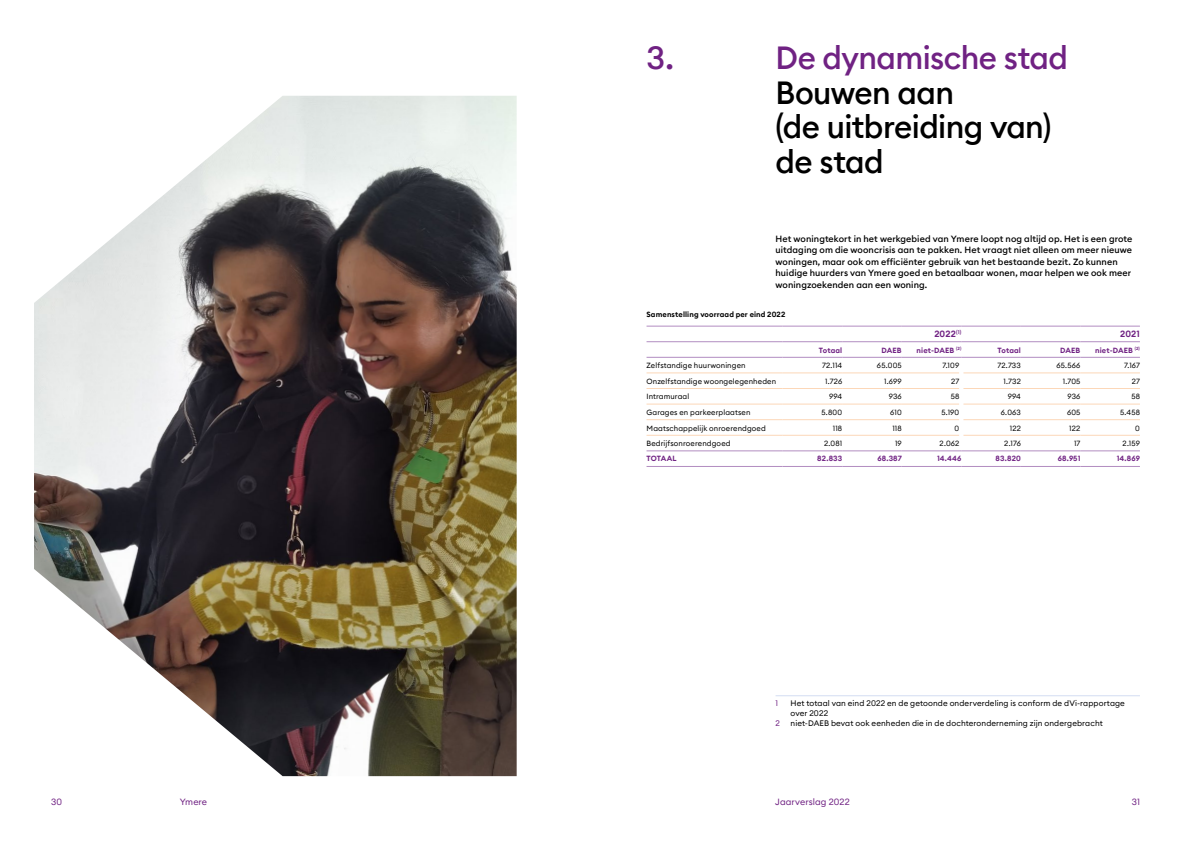
<style>
.page{position:relative;width:1191px;height:842px;background:#fff}
.page>*{position:absolute;margin:0;border:0;box-sizing:border-box;transform-origin:0 0}
.t1{font:500 32px/34.5px "Euclid Circular B";letter-spacing:-.02em;color:#000}
.t2{font:500 32px "Euclid Circular B";letter-spacing:-.02em;color:#702283}
.t3{font:500 9px/11.5px "Euclid Circular B";letter-spacing:.01em;color:#000}
.t4{font:9px "Euclid Circular B";letter-spacing:.01em;color:#702283}
.t5{font:600 9px "Euclid Circular B";letter-spacing:.015em;color:#702283}
.t6{font:8px/10px "Euclid Circular B";letter-spacing:.01em;color:#000}
.t7{font:8px "Euclid Circular B";color:#702283}
.t8{font:7.5px "Euclid Circular B";letter-spacing:.015em;color:#000}
.t9{font:600 7.5px "Euclid Circular B";letter-spacing:.015em;color:#702283}
.t10{font:600 7.5px "Euclid Circular B";letter-spacing:.015em;color:#000}
</style>
<div class="page">
<img style="left:34px;top:96px;width:482px;height:680px">
<hr style="left:646px;top:372px;width:136px;height:1px;background:#fcd7b8">
<hr style="left:782px;top:372px;width:60px;height:1px;background:#fcd7b8">
<hr style="left:842px;top:372px;width:59px;height:1px;background:#fcd7b8">
<hr style="left:901px;top:372px;width:58px;height:1px;background:#fcd7b8">
<hr style="left:963px;top:372px;width:57px;height:1px;background:#fcd7b8">
<hr style="left:1020px;top:372px;width:60px;height:1px;background:#fcd7b8">
<hr style="left:1080px;top:372px;width:60px;height:1px;background:#fcd7b8">
<hr style="left:646px;top:388px;width:136px;height:1px;background:#fcd7b8">
<hr style="left:782px;top:388px;width:60px;height:1px;background:#fcd7b8">
<hr style="left:842px;top:388px;width:59px;height:1px;background:#fcd7b8">
<hr style="left:901px;top:388px;width:58px;height:1px;background:#fcd7b8">
<hr style="left:963px;top:388px;width:57px;height:1px;background:#fcd7b8">
<hr style="left:1020px;top:388px;width:60px;height:1px;background:#fcd7b8">
<hr style="left:1080px;top:388px;width:60px;height:1px;background:#fcd7b8">
<hr style="left:646px;top:404px;width:136px;height:1px;background:#fcd7b8">
<hr style="left:782px;top:404px;width:60px;height:1px;background:#fcd7b8">
<hr style="left:842px;top:404px;width:59px;height:1px;background:#fcd7b8">
<hr style="left:901px;top:404px;width:58px;height:1px;background:#fcd7b8">
<hr style="left:963px;top:404px;width:57px;height:1px;background:#fcd7b8">
<hr style="left:1020px;top:404px;width:60px;height:1px;background:#fcd7b8">
<hr style="left:1080px;top:404px;width:60px;height:1px;background:#fcd7b8">
<hr style="left:646px;top:419px;width:136px;height:1px;background:#fcd7b8">
<hr style="left:782px;top:419px;width:60px;height:1px;background:#fcd7b8">
<hr style="left:842px;top:419px;width:59px;height:1px;background:#fcd7b8">
<hr style="left:901px;top:419px;width:58px;height:1px;background:#fcd7b8">
<hr style="left:963px;top:419px;width:57px;height:1px;background:#fcd7b8">
<hr style="left:1020px;top:419px;width:60px;height:1px;background:#fcd7b8">
<hr style="left:1080px;top:419px;width:60px;height:1px;background:#fcd7b8">
<hr style="left:646px;top:435px;width:136px;height:1px;background:#fcd7b8">
<hr style="left:782px;top:435px;width:60px;height:1px;background:#fcd7b8">
<hr style="left:842px;top:435px;width:59px;height:1px;background:#fcd7b8">
<hr style="left:901px;top:435px;width:58px;height:1px;background:#fcd7b8">
<hr style="left:963px;top:435px;width:57px;height:1px;background:#fcd7b8">
<hr style="left:1020px;top:435px;width:60px;height:1px;background:#fcd7b8">
<hr style="left:1080px;top:435px;width:60px;height:1px;background:#fcd7b8">
<hr style="left:646px;top:326px;width:136px;height:1px;background:#b28dc1">
<hr style="left:782px;top:326px;width:60px;height:1px;background:#b28dc1">
<hr style="left:842px;top:326px;width:59px;height:1px;background:#b28dc1">
<hr style="left:901px;top:326px;width:60px;height:1px;background:#b28dc1">
<hr style="left:961px;top:326px;width:59px;height:1px;background:#b28dc1">
<hr style="left:1020px;top:326px;width:60px;height:1px;background:#b28dc1">
<hr style="left:1080px;top:326px;width:60px;height:1px;background:#b28dc1">
<hr style="left:646px;top:341px;width:136px;height:1px;background:#b28dc1">
<hr style="left:782px;top:341px;width:60px;height:1px;background:#b28dc1">
<hr style="left:842px;top:341px;width:59px;height:1px;background:#b28dc1">
<hr style="left:901px;top:341px;width:60px;height:1px;background:#b28dc1">
<hr style="left:961px;top:341px;width:59px;height:1px;background:#b28dc1">
<hr style="left:1020px;top:341px;width:60px;height:1px;background:#b28dc1">
<hr style="left:1080px;top:341px;width:60px;height:1px;background:#b28dc1">
<hr style="left:646px;top:357px;width:136px;height:1px;background:#b28dc1">
<hr style="left:782px;top:357px;width:60px;height:1px;background:#b28dc1">
<hr style="left:842px;top:357px;width:59px;height:1px;background:#b28dc1">
<hr style="left:901px;top:357px;width:60px;height:1px;background:#b28dc1">
<hr style="left:961px;top:357px;width:59px;height:1px;background:#b28dc1">
<hr style="left:1020px;top:357px;width:60px;height:1px;background:#b28dc1">
<hr style="left:1080px;top:357px;width:60px;height:1px;background:#b28dc1">
<hr style="left:646px;top:450px;width:136px;height:1px;background:#b28dc1">
<hr style="left:782px;top:450px;width:60px;height:1px;background:#b28dc1">
<hr style="left:842px;top:450px;width:59px;height:1px;background:#b28dc1">
<hr style="left:901px;top:450px;width:60px;height:1px;background:#b28dc1">
<hr style="left:961px;top:450px;width:59px;height:1px;background:#b28dc1">
<hr style="left:1020px;top:450px;width:60px;height:1px;background:#b28dc1">
<hr style="left:1080px;top:450px;width:60px;height:1px;background:#b28dc1">
<hr style="left:646px;top:466px;width:136px;height:1px;background:#b28dc1">
<hr style="left:782px;top:466px;width:60px;height:1px;background:#b28dc1">
<hr style="left:842px;top:466px;width:59px;height:1px;background:#b28dc1">
<hr style="left:901px;top:466px;width:60px;height:1px;background:#b28dc1">
<hr style="left:961px;top:466px;width:59px;height:1px;background:#b28dc1">
<hr style="left:1020px;top:466px;width:60px;height:1px;background:#b28dc1">
<hr style="left:1080px;top:466px;width:60px;height:1px;background:#b28dc1">
<hr style="left:775px;top:695px;width:365px;height:1px;background:#d3ddf2">
<h1 class="t2" style="left:646px;top:37px;width:29px">3.</h1>
<h1 class="t2" style="left:775px;top:37px;width:294px">De dynamische stad</h1>
<h1 class="t1" style="left:775px;top:75px;width:277px">Bouwen aan<br>(de uitbreiding van) de stad</h1>
<p class="t3" style="left:775px;top:233px;width:358px">Het woningtekort in het werkgebied van Ymere loopt nog altijd op. Het is een grote uitdaging om die wooncrisis aan te pakken. Het vraagt niet alleen om meer nieuwe woningen, maar ook om efficiënter gebruik van het bestaande bezit. Zo kunnen huidige huurders van Ymere goed en betaalbaar wonen, maar helpen we ook meer woningzoekenden aan een woning.</p>
<p class="t10" style="left:646px;top:309px;width:140px">Samenstelling voorraad per eind 2022</p>
<p class="t5" style="left:934px;top:328px;width:28px">2022<sup>(1)</sup></p>
<p class="t5" style="left:1120px;top:328px;width:21px">2021</p>
<p class="t9" style="left:819px;top:345px;width:25px">Totaal</p>
<p class="t9" style="left:881px;top:345px;width:22px">DAEB</p>
<p class="t9" style="left:916px;top:345px;width:46px">niet-DAEB <sup>(2)</sup></p>
<p class="t9" style="left:997px;top:345px;width:25px">Totaal</p>
<p class="t9" style="left:1060px;top:345px;width:22px">DAEB</p>
<p class="t9" style="left:1095px;top:345px;width:46px">niet-DAEB <sup>(2)</sup></p>
<p class="t8" style="left:646px;top:361px;width:101px">Zelfstandige huurwoningen</p>
<p class="t8" style="left:822px;top:361px;width:22px">72.114</p>
<p class="t8" style="left:877px;top:361px;width:26px">65.005</p>
<p class="t8" style="left:942px;top:361px;width:18px">7.109</p>
<p class="t8" style="left:997px;top:361px;width:25px">72.733</p>
<p class="t8" style="left:1056px;top:361px;width:25px">65.566</p>
<p class="t8" style="left:1124px;top:361px;width:17px">7.167</p>
<p class="t8" style="left:646px;top:376px;width:131px">Onzelfstandige woongelegenheden</p>
<p class="t8" style="left:825px;top:376px;width:19px">1.726</p>
<p class="t8" style="left:884px;top:376px;width:19px">1.699</p>
<p class="t8" style="left:951px;top:376px;width:10px">27</p>
<p class="t8" style="left:1003px;top:376px;width:19px">1.732</p>
<p class="t8" style="left:1062px;top:376px;width:19px">1.705</p>
<p class="t8" style="left:1131px;top:376px;width:10px">27</p>
<p class="t8" style="left:646px;top:392px;width:44px">Intramuraal</p>
<p class="t8" style="left:829px;top:392px;width:15px">994</p>
<p class="t8" style="left:888px;top:392px;width:15px">936</p>
<p class="t8" style="left:950px;top:392px;width:10px">58</p>
<p class="t8" style="left:1007px;top:392px;width:15px">994</p>
<p class="t8" style="left:1067px;top:392px;width:15px">936</p>
<p class="t8" style="left:1131px;top:392px;width:10px">58</p>
<p class="t8" style="left:646px;top:407px;width:105px">Garages en parkeerplaatsen</p>
<p class="t8" style="left:821px;top:407px;width:22px">5.800</p>
<p class="t8" style="left:890px;top:407px;width:13px">610</p>
<p class="t8" style="left:941px;top:407px;width:19px">5.190</p>
<p class="t8" style="left:1001px;top:407px;width:21px">6.063</p>
<p class="t8" style="left:1067px;top:407px;width:15px">605</p>
<p class="t8" style="left:1120px;top:407px;width:21px">5.458</p>
<p class="t8" style="left:646px;top:423px;width:121px">Maatschappelijk onroerendgoed</p>
<p class="t8" style="left:832px;top:423px;width:11px">118</p>
<p class="t8" style="left:892px;top:423px;width:11px">118</p>
<p class="t8" style="left:954px;top:423px;width:6px">0</p>
<p class="t8" style="left:1009px;top:423px;width:13px">122</p>
<p class="t8" style="left:1069px;top:423px;width:13px">122</p>
<p class="t8" style="left:1135px;top:423px;width:6px">0</p>
<p class="t8" style="left:646px;top:439px;width:86px">Bedrijfsonroerendgoed</p>
<p class="t8" style="left:824px;top:439px;width:20px">2.081</p>
<p class="t8" style="left:895px;top:439px;width:8px">19</p>
<p class="t8" style="left:939px;top:439px;width:21px">2.062</p>
<p class="t8" style="left:1004px;top:439px;width:18px">2.176</p>
<p class="t8" style="left:1074px;top:439px;width:8px">17</p>
<p class="t8" style="left:1122px;top:439px;width:19px">2.159</p>
<p class="t9" style="left:646px;top:454px;width:32px">TOTAAL</p>
<p class="t9" style="left:817px;top:454px;width:27px">82.833</p>
<p class="t9" style="left:877px;top:454px;width:26px">68.387</p>
<p class="t9" style="left:937px;top:454px;width:26px">14.446</p>
<p class="t9" style="left:995px;top:454px;width:27px">83.820</p>
<p class="t9" style="left:1057px;top:454px;width:24px">68.951</p>
<p class="t9" style="left:1116px;top:454px;width:25px">14.869</p>
<p class="t7" style="left:775px;top:698px;width:4px">1</p>
<p class="t6" style="left:790px;top:698px;width:336px">Het totaal van eind 2022 en de getoonde onderverdeling is conform de dVi-rapportage over 2022</p>
<p class="t7" style="left:775px;top:718px;width:6px">2</p>
<p class="t6" style="left:790px;top:718px;width:314px">niet-DAEB bevat ook eenheden die in de dochteronderneming zijn ondergebracht</p>
<p class="t4" style="left:51px;top:796px;width:13px">30</p>
<p class="t4" style="left:180px;top:796px;width:29px">Ymere</p>
<p class="t4" style="left:775px;top:796px;width:76px">Jaarverslag 2022</p>
<p class="t4" style="left:1131px;top:796px;width:10px">31</p>
</div>
